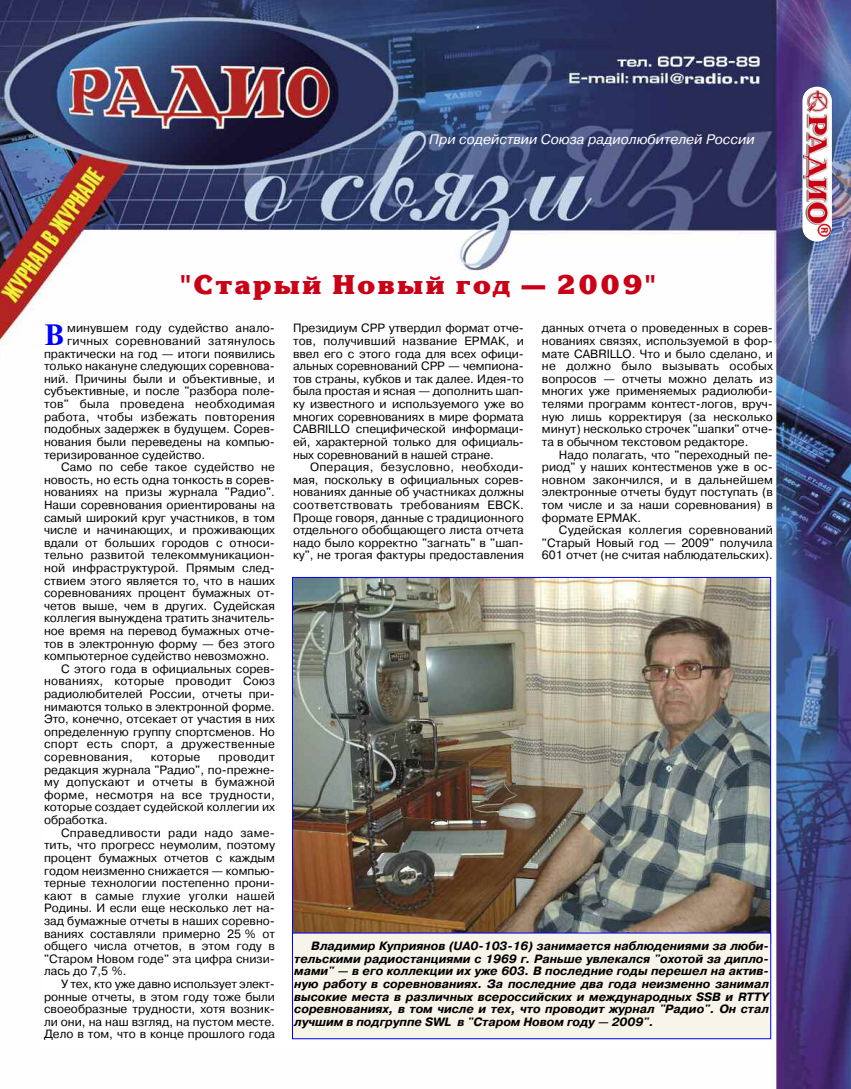
<style>
.page{position:relative;width:851px;height:1089px;background:#fff}
.page>*{position:absolute;margin:0;border:0;box-sizing:border-box;transform-origin:0 0}
.t1{font:700 29.4px "Newton C";color:#00f}
.t2{font:800 27px "Korinna Black C";letter-spacing:.075em;color:#ca0016}
.t3{font:italic 13.8px "Pragmatica C";color:#fff}
.t4{font:12px/12.6px "Pragmatica C";color:#000;text-align:justify}
.t5{font:italic 700 12px/12.6px "Pragmatica C";color:#000;text-align:justify}
.t6{font:12px "Pragmatica C";letter-spacing:.025em;color:#000}
</style>
<div class="page">
<img style="left:0;top:0;width:850px;height:1089px">
<div style="left:802px;top:87px;width:29px;height:154px;background:#fff;border-radius:15px"></div>
<img style="left:803px;top:88px;width:28px;height:149px">
<div style="left:43px;top:319px;width:731px;height:727px;background:#fff"></div>
<img style="left:294px;top:579px;width:474px;height:353px">
<div style="left:293px;top:933px;width:477px;height:105px;background:#f7f4e9"></div>
<div style="left:292px;top:932px;width:478px;height:107px;border:1px solid #00f"></div>
<p class="t3" style="left:429px;top:131px;width:327px">При содействии Союза радиолюбителей России</p>
<h2 class="t2" style="left:180px;top:268px;width:477px">"Старый Новый год — 2009"</h2>
<h1 class="t1" style="left:44px;top:318px;width:22px">В</h1>
<p class="t4" style="left:67px;top:322px;width:209px">минувшем году судейство анало-</p>
<p class="t6" style="left:67px;top:334px;width:209px">гичных соревнований затянулось</p>
<p class="t4" style="left:44px;top:347px;width:232px">практически на год — итоги появились</p>
<p class="t4" style="left:44px;top:360px;width:232px">только накануне следующих соревнова-</p>
<p class="t4" style="left:44px;top:372px;width:232px">ний. Причины были и объективные, и</p>
<p class="t4" style="left:44px;top:385px;width:232px">субъективные, и после "разбора поле-</p>
<p class="t6" style="left:44px;top:397px;width:232px">тов" была проведена необходимая</p>
<p class="t6" style="left:44px;top:409px;width:232px">работа, чтобы избежать повторения</p>
<p class="t4" style="left:44px;top:423px;width:232px">подобных задержек в будущем. Сорев-</p>
<p class="t4" style="left:44px;top:435px;width:232px">нования были переведены на компью-</p>
<p class="t4" style="left:44px;top:448px;width:163px">теризированное судейство.</p>
<p class="t4" style="left:61px;top:460px;width:215px">Само по себе такое судейство не</p>
<p class="t4" style="left:44px;top:473px;width:232px">новость, но есть одна тонкость в сорев-</p>
<p class="t4" style="left:44px;top:486px;width:232px">нованиях на призы журнала "Радио".</p>
<p class="t4" style="left:44px;top:498px;width:232px">Наши соревнования ориентированы на</p>
<p class="t4" style="left:44px;top:511px;width:232px">самый широкий круг участников, в том</p>
<p class="t4" style="left:44px;top:523px;width:232px">числе и начинающих, и проживающих</p>
<p class="t4" style="left:44px;top:536px;width:232px">вдали от больших городов с относи-</p>
<p class="t4" style="left:44px;top:549px;width:232px">тельно развитой телекоммуникацион-</p>
<p class="t4" style="left:44px;top:561px;width:232px">ной инфраструктурой. Прямым след-</p>
<p class="t4" style="left:44px;top:574px;width:232px">ствием этого является то, что в наших</p>
<p class="t4" style="left:44px;top:586px;width:232px">соревнованиях процент бумажных от-</p>
<p class="t4" style="left:44px;top:599px;width:232px">четов выше, чем в других. Судейская</p>
<p class="t4" style="left:44px;top:612px;width:232px">коллегия вынуждена тратить значитель-</p>
<p class="t4" style="left:44px;top:624px;width:232px">ное время на перевод бумажных отче-</p>
<p class="t4" style="left:44px;top:637px;width:232px">тов в электронную форму — без этого</p>
<p class="t4" style="left:44px;top:649px;width:227px">компьютерное судейство невозможно.</p>
<p class="t4" style="left:61px;top:662px;width:215px">С этого года в официальных сорев-</p>
<p class="t6" style="left:44px;top:674px;width:232px">нованиях, которые проводит Союз</p>
<p class="t4" style="left:44px;top:687px;width:232px">радиолюбителей России, отчеты при-</p>
<p class="t4" style="left:44px;top:700px;width:232px">нимаются только в электронной форме.</p>
<p class="t4" style="left:44px;top:712px;width:232px">Это, конечно, отсекает от участия в них</p>
<p class="t4" style="left:44px;top:725px;width:232px">определенную группу спортсменов. Но</p>
<p class="t6" style="left:44px;top:737px;width:232px">спорт есть спорт, а дружественные</p>
<p class="t6" style="left:44px;top:750px;width:90px">соревнования,</p>
<p class="t6" style="left:151px;top:750px;width:51px">которые</p>
<p class="t4" style="left:44px;top:750px;width:232px;text-indent:174px">проводит редакция журнала "Радио", по-прежне&shy;му допускают и отчеты в бумажной форме, несмотря на все трудности, которые создает судейской коллегии их обработка.</p>
<p class="t4" style="left:44px;top:826px;width:232px;text-indent:17px">Справедливости ради надо заме&shy;тить, что прогресс неумолим, поэтому процент бумажных отчетов с каждым годом неизменно снижается — компью&shy;терные технологии постепенно прони&shy;кают в самые глухие уголки нашей Родины. И если еще несколько лет на&shy;зад бумажные отчеты в наших соревно&shy;ваниях составляли примерно 25 % от общего числа отчетов, в этом году в "Старом Новом годе" эта цифра снизи&shy;лась до 7,5 %.</p>
<p class="t4" style="left:44px;top:977px;width:232px;text-indent:17px">У тех, кто уже давно использует элект&shy;ронные отчеты, в этом году тоже были своеобразные трудности, хотя возник&shy;ли они, на наш взгляд, на пустом месте.<br>Дело в том, что в конце прошлого года</p>
<p class="t4" style="left:293px;top:322px;width:232px">Президиум СРР утвердил формат отче&shy;тов, получивший название ЕРМАК, и ввел его с этого года для всех офици&shy;альных соревнований СРР — чемпиона&shy;тов страны, кубков и так далее. Идея-то была простая и ясная — дополнить шап&shy;ку известного и используемого уже во многих соревнованиях в мире формата CABRILLO специфической информаци&shy;ей, характерной только для официаль&shy;ных соревнований в нашей стране.</p>
<p class="t4" style="left:293px;top:460px;width:232px;text-indent:17px">Операция, безусловно, необходи&shy;мая, поскольку в официальных сорев&shy;нованиях данные об участниках должны соответствовать требованиям ЕВСК.<br>Проще говоря, данные с традиционного отдельного обобщающего листа отчета надо было корректно "загнать" в "шап&shy;ку", не трогая фактуры предоставления</p>
<p class="t4" style="left:542px;top:322px;width:232px">данных отчета о проведенных в сорев&shy;нованиях связях, используемой в фор&shy;мате CABRILLO. Что и было сделано, и не должно было вызывать особых вопросов — отчеты можно делать из многих уже применяемых радиолюби&shy;телями программ контест-логов, вруч&shy;ную лишь корректируя (за несколько минут) несколько строчек "шапки" отче&shy;та в обычном текстовом редакторе.</p>
<p class="t4" style="left:542px;top:448px;width:232px;text-indent:17px">Надо полагать, что "переходный пе&shy;риод" у наших контестменов уже в ос&shy;новном закончился, и в дальнейшем электронные отчеты будут поступать (в том числе и за наши соревнования) в формате ЕРМАК.</p>
<p class="t4" style="left:542px;top:523px;width:232px;text-indent:17px">Судейская коллегия соревнований "Старый Новый год — 2009" получила 601 отчет (не считая наблюдательских).</p>
<p class="t5" style="left:294px;top:939px;width:476px;text-indent:17px">Владимир Куприянов (UA0-103-16) занимается наблюдениями за люби&shy;тельскими радиостанциями с 1969 г. Раньше увлекался "охотой за дипло&shy;мами" — в его коллекции их уже 603. В последние годы перешел на актив&shy;ную работу в соревнованиях. За последние два года неизменно занимал высокие места в различных всероссийских и международных SSB и RTTY соревнованиях, в том числе и тех, что проводит журнал "Радио". Он стал лучшим в подгруппе SWL в "Старом Новом году — 2009".</p>
</div>
